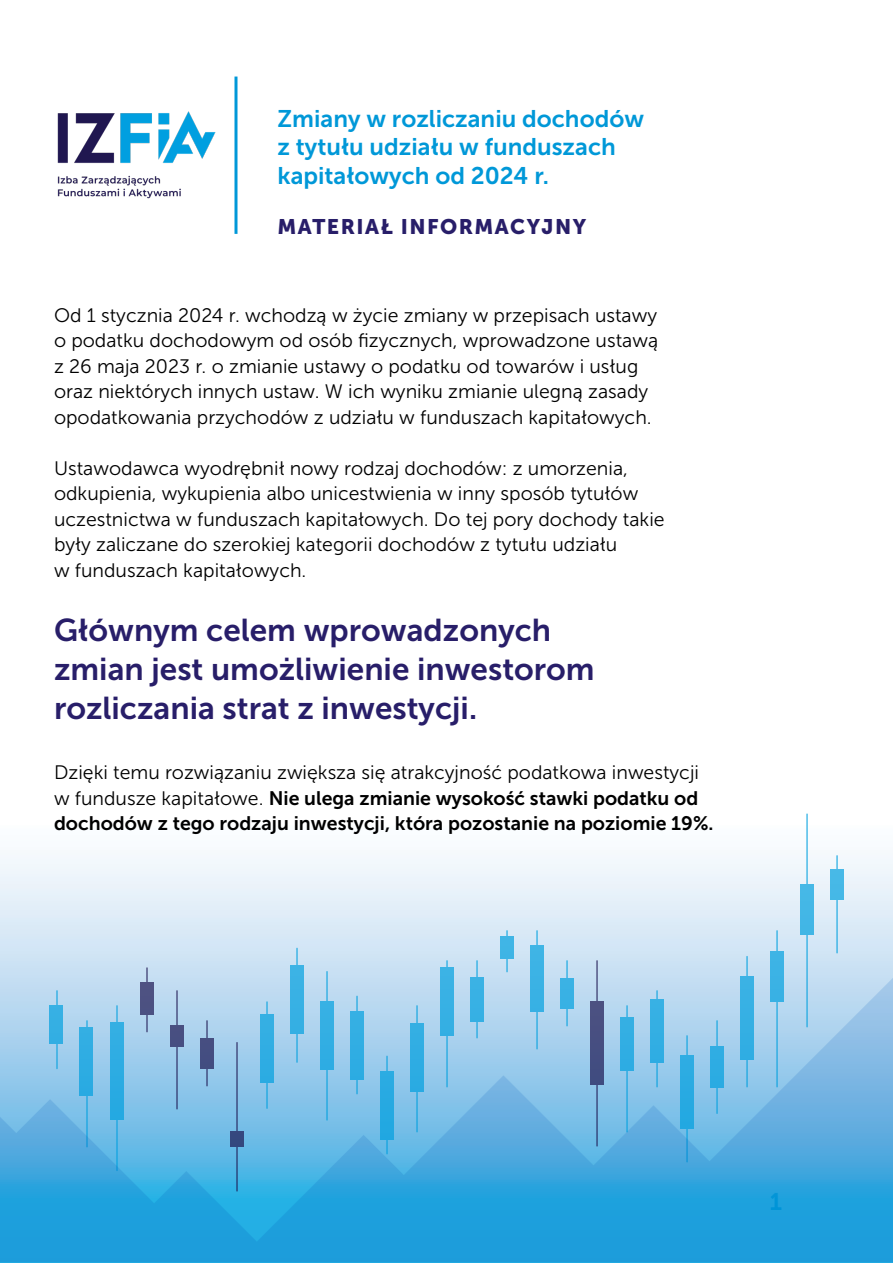
<style>
.page{position:relative;width:893px;height:1263px;background:#fff}
.page>*{position:absolute;margin:0;border:0;box-sizing:border-box;transform-origin:0 0}
.t1{font:31.5px/39px "Museo Sans 700";color:#281e69}
.t2{font:24px/28.5px "Museo Sans 700";color:#0098d8}
.t3{font:21px "Museo Sans 900";letter-spacing:.07em;color:#281e69}
.t4{font:19.5px/25.5px "Museo Sans 300";color:#000}
.t5{font:19.5px/25.5px "Museo Sans 700";color:#000}
.s1{font-family:"Museo Sans 300"}
</style>
<div class="page">
<svg style="left:0;top:855px;width:893px;height:122px"></svg>
<hr style="left:296px;top:948px;width:2px;height:114px;background:#00a0df">
<hr style="left:326px;top:972px;width:2px;height:148px;background:#00a0df">
<hr style="left:446px;top:961px;width:2px;height:126px;background:#00a0df">
<hr style="left:476px;top:961px;width:2px;height:77px;background:#00a0df">
<hr style="left:506px;top:931px;width:2px;height:41px;background:#00a0df">
<hr style="left:566px;top:961px;width:2px;height:65px;background:#00a0df">
<hr style="left:596px;top:961px;width:2px;height:185px;background:#1e1752">
<hr style="left:746px;top:956px;width:2px;height:131px;background:#00a0df">
<hr style="left:776px;top:931px;width:2px;height:156px;background:#00a0df">
<hr style="left:806px;top:814px;width:2px;height:213px;background:#00a0df">
<hr style="left:836px;top:856px;width:2px;height:97px;background:#00a0df">
<hr style="left:536px;top:931px;width:2px;height:118px;background:#00a0df">
<div style="left:290px;top:965px;width:14px;height:68px;background:#3cb3e5"></div>
<div style="left:440px;top:968px;width:13px;height:68px;background:#3cb3e5"></div>
<div style="left:500px;top:936px;width:14px;height:22px;background:#3fb5e5"></div>
<div style="left:530px;top:946px;width:14px;height:66px;background:#3db3e5"></div>
<hr style="left:146px;top:968px;width:2px;height:64px;background:#1e1752">
<div style="left:740px;top:976px;width:14px;height:83px;background:#3bb2e5"></div>
<div style="left:770px;top:951px;width:14px;height:51px;background:#3db3e5"></div>
<div style="left:800px;top:884px;width:14px;height:51px;background:#44b7e6"></div>
<div style="left:830px;top:869px;width:14px;height:30px;background:#46b8e7"></div>
<svg style="left:0;top:977px;width:893px;height:285px;background:#63b6e3"></svg>
<img style="left:57px;top:111px;width:159px;height:88px">
<hr style="left:234px;top:77px;width:3px;height:157px;background:#0098d8">
<p class="t2" style="left:277px;top:104px;width:368px">Zmiany w rozliczaniu dochodów z tytułu udziału w funduszach kapitałowych od 2024 r.</p>
<p class="t3" style="left:277px;top:214px;width:310px">MATERIAŁ INFORMACYJNY</p>
<p class="t4" style="left:54px;top:302px;width:606px">Od 1 stycznia 2024 r. wchodzą w życie zmiany w przepisach ustawy o podatku dochodowym od osób fizycznych, wprowadzone ustawą z 26 maja 2023 r. o zmianie ustawy o podatku od towarów i usług oraz niektórych innych ustaw. W ich wyniku zmianie ulegną zasady opodatkowania przychodów z udziału w funduszach kapitałowych.</p>
<p class="t4" style="left:54px;top:455px;width:612px">Ustawodawca wyodrębnił nowy rodzaj dochodów: z umorzenia, odkupienia, wykupienia albo unicestwienia w inny sposób tytułów uczestnictwa w funduszach kapitałowych. Do tej pory dochody takie były zaliczane do szerokiej kategorii dochodów z tytułu udziału<br>w funduszach kapitałowych.</p>
<h1 class="t1" style="left:54px;top:611px;width:542px">Głównym celem wprowadzonych zmian jest umożliwienie inwestorom rozliczania strat z inwestycji.</h1>
<p class="t4" style="left:54px;top:760px;width:647px">Dzięki temu rozwiązaniu zwiększa się atrakcyjność podatkowa inwestycji</p>
<p class="t5" style="left:54px;top:785px;width:661px"><span class="s1">w fundusze kapitałowe.</span> Nie ulega zmianie wysokość stawki podatku od dochodów z tego rodzaju inwestycji, która pozostanie na poziomie 19%.</p>
<p class="t2" style="left:770px;top:1187px;width:14px">1</p>
</div>
